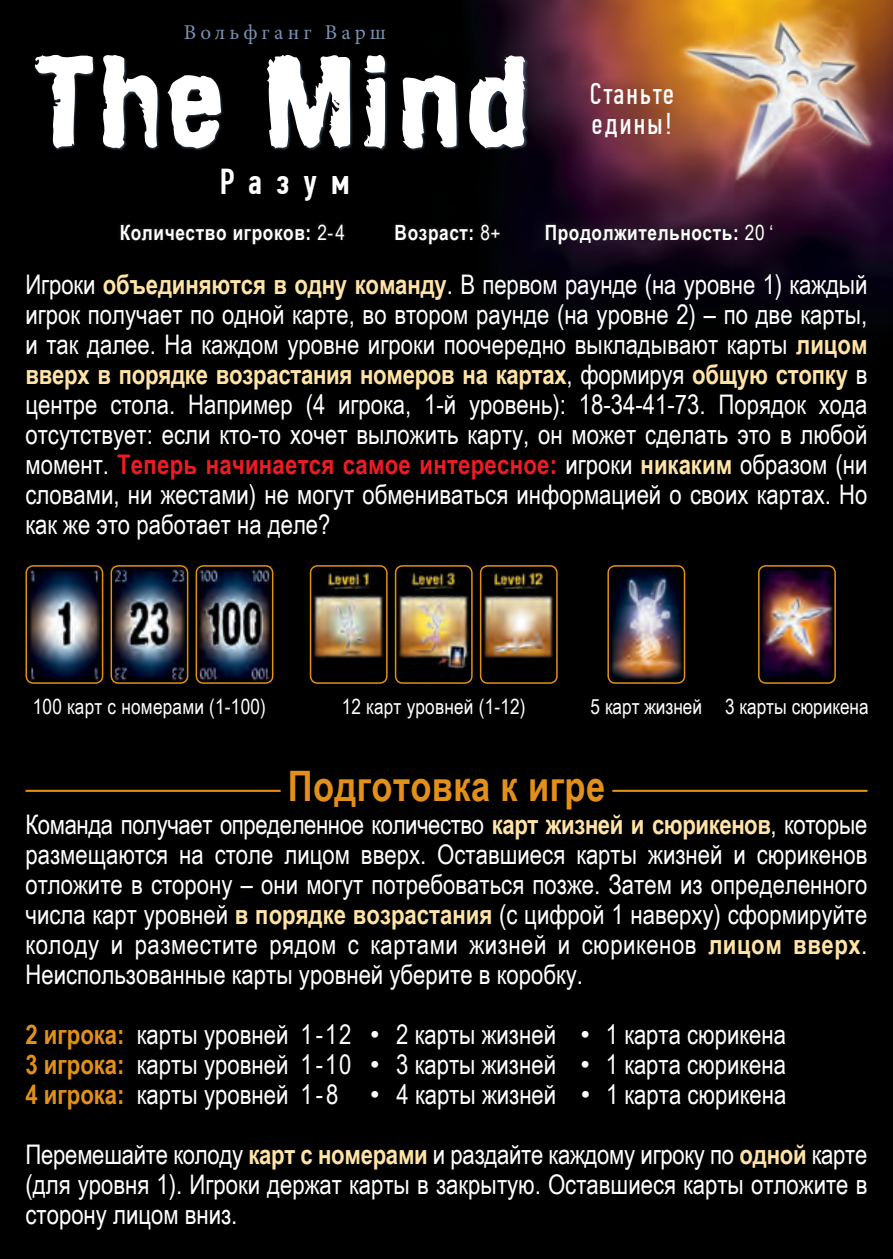
<style>
.page{position:relative;width:893px;height:1259px;background:#000}
.page>*{position:absolute;margin:0;border:0;box-sizing:border-box;transform-origin:0 0}
.t1{font:117px "Army Chalk";letter-spacing:.03em;color:#fff}
.t2{font:700 42px "Arial Narrow";letter-spacing:.01em;color:#e29019}
.t3{font:500 36px "PF Din Text Comp Pro";letter-spacing:.4em;color:#fff}
.t4{font:30px/30px "PF Din Text Comp Pro";letter-spacing:.075em;color:#fff}
.t5{font:27px/30px "Arial Narrow";color:#fff;text-align:justify}
.t6{font:21px "Arial Narrow";letter-spacing:.01em;color:#fff}
.t7{font:700 21px "Arial Narrow";letter-spacing:.03em;color:#fff}
.t8{font:21px "Minion Pro";letter-spacing:.2em;color:#7892b3}
.s1{font-weight:400}
.s2{font-weight:700;color:#ffe4a6}
.s3{font-weight:700;color:#ed1c24}
.s4{font-weight:700;color:#e29019}
.s5{font-family:"Arial"}
</style>
<div class="page">
<img style="left:471px;top:0;width:422px;height:314px">
<hr style="left:26px;top:790px;width:841px;height:2px;background:#e29019">
<div style="left:281px;top:786px;width:331px;height:9px;background:#000"></div>
<img style="left:311px;top:566px;width:74px;height:116px">
<div style="left:310px;top:565px;width:78px;height:119px;border:2px solid #e29019;border-radius:7px"></div>
<img style="left:396px;top:566px;width:74px;height:116px">
<div style="left:395px;top:565px;width:78px;height:119px;border:2px solid #e29019;border-radius:7px"></div>
<img style="left:481px;top:566px;width:74px;height:116px">
<div style="left:480px;top:565px;width:78px;height:119px;border:2px solid #e29019;border-radius:7px"></div>
<img style="left:27px;top:566px;width:75px;height:116px">
<div style="left:26px;top:565px;width:77px;height:119px;border:2px solid #e29019;border-radius:7px"></div>
<img style="left:112px;top:566px;width:75px;height:116px">
<div style="left:111px;top:565px;width:77px;height:119px;border:2px solid #e29019;border-radius:7px"></div>
<img style="left:197px;top:566px;width:75px;height:116px">
<div style="left:196px;top:565px;width:77px;height:119px;border:2px solid #e29019;border-radius:7px"></div>
<img style="left:610px;top:566px;width:74px;height:116px">
<div style="left:607px;top:565px;width:78px;height:119px;border:2px solid #e29019;border-radius:7px"></div>
<img style="left:759px;top:566px;width:75px;height:115px">
<div style="left:758px;top:565px;width:78px;height:119px;border:2px solid #e29019;border-radius:7px"></div>
<div style="left:35px;top:55px;width:493px;height:97px;background:#5c7998;opacity:.5"></div>
<div style="left:117px;top:220px;width:659px;height:27px;background:#231f20;opacity:.5"></div>
<p class="t8" style="left:184px;top:18px;width:204px">Вольфганг Варш</p>
<h1 class="t1" style="left:35px;top:36px;width:501px">The Mind</h1>
<h3 class="t3" style="left:220px;top:161px;width:131px">Разум</h3>
<p class="t4" style="left:590px;top:79px;width:85px">Станьте едины!</p>
<p class="t7" style="left:120px;top:216px;width:227px">Количество игроков: <span class="s1">2-4</span></p>
<p class="t7" style="left:395px;top:216px;width:108px">Возраст: <span class="s1">8+</span></p>
<p class="t7" style="left:545px;top:216px;width:230px">Продолжительность: <span class="s1">20 ‘</span></p>
<p class="t5" style="left:25px;top:268px;width:843px">Игроки <span class="s2">объединяются в одну команду</span>. В первом раунде (на уровне 1) каждый игрок получает по одной карте, во втором раунде (на уровне 2) – по две карты, и так далее. На каждом уровне игроки поочередно выкладывают карты <span class="s2">лицом вверх в порядке возрастания номеров на картах</span>, формируя <span class="s2">общую стопку</span> в центре стола. Например (4 игрока, 1-й уровень): 18-34-41-73. Порядок хода отсутствует: если кто-то хочет выложить карту, он может сделать это в любой момент. <span class="s3">Теперь начинается самое интересное:</span> игроки <span class="s2">никаким</span> образом (ни словами, ни жестами) не могут обмениваться информацией о своих картах. Но как же это работает на деле?</p>
<p class="t6" style="left:33px;top:691px;width:235px">100 карт с номерами (1-100)</p>
<p class="t6" style="left:342px;top:691px;width:185px">12 карт уровней (1-12)</p>
<p class="t6" style="left:591px;top:691px;width:279px">5 карт жизней 3 карты сюрикена</p>
<h2 class="t2" style="left:288px;top:754px;width:319px">Подготовка к игре</h2>
<p class="t5" style="left:26px;top:808px;width:843px">Команда получает определенное количество <span class="s2">карт жизней и сюрикенов</span>, которые размещаются на столе лицом вверх. Оставшиеся карты жизней и сюрикенов отложите в сторону – они могут потребоваться позже. Затем из определенного числа карт уровней <span class="s2">в порядке возрастания</span> (с цифрой 1 наверху) сформируйте колоду и разместите рядом с картами жизней и сюрикенов <span class="s2">лицом вверх</span>.<br>Неиспользованные карты уровней уберите в коробку.</p>
<p class="t5" style="left:26px;top:1018px;width:762px"><span class="s4">2 игрока:</span> карты уровней 1-12 <span class="s5">•</span> 2 карты жизней <span class="s5">•</span> 1 карта сюрикена <span class="s4">3 игрока:</span> карты уровней 1-10 <span class="s5">•</span> 3 карты жизней <span class="s5">•</span> 1 карта сюрикена <span class="s4">4 игрока:</span> карты уровней 1- 8 <span class="s5">•</span> 4 карты жизней <span class="s5">•</span> 1 карта сюрикена</p>
<p class="t5" style="left:26px;top:1138px;width:843px">Перемешайте колоду <span class="s2">карт с номерами</span> и раздайте каждому игроку по <span class="s2">одной</span> карте (для уровня 1). Игроки держат карты в закрытую. Оставшиеся карты отложите в сторону лицом вниз.</p>
</div>
